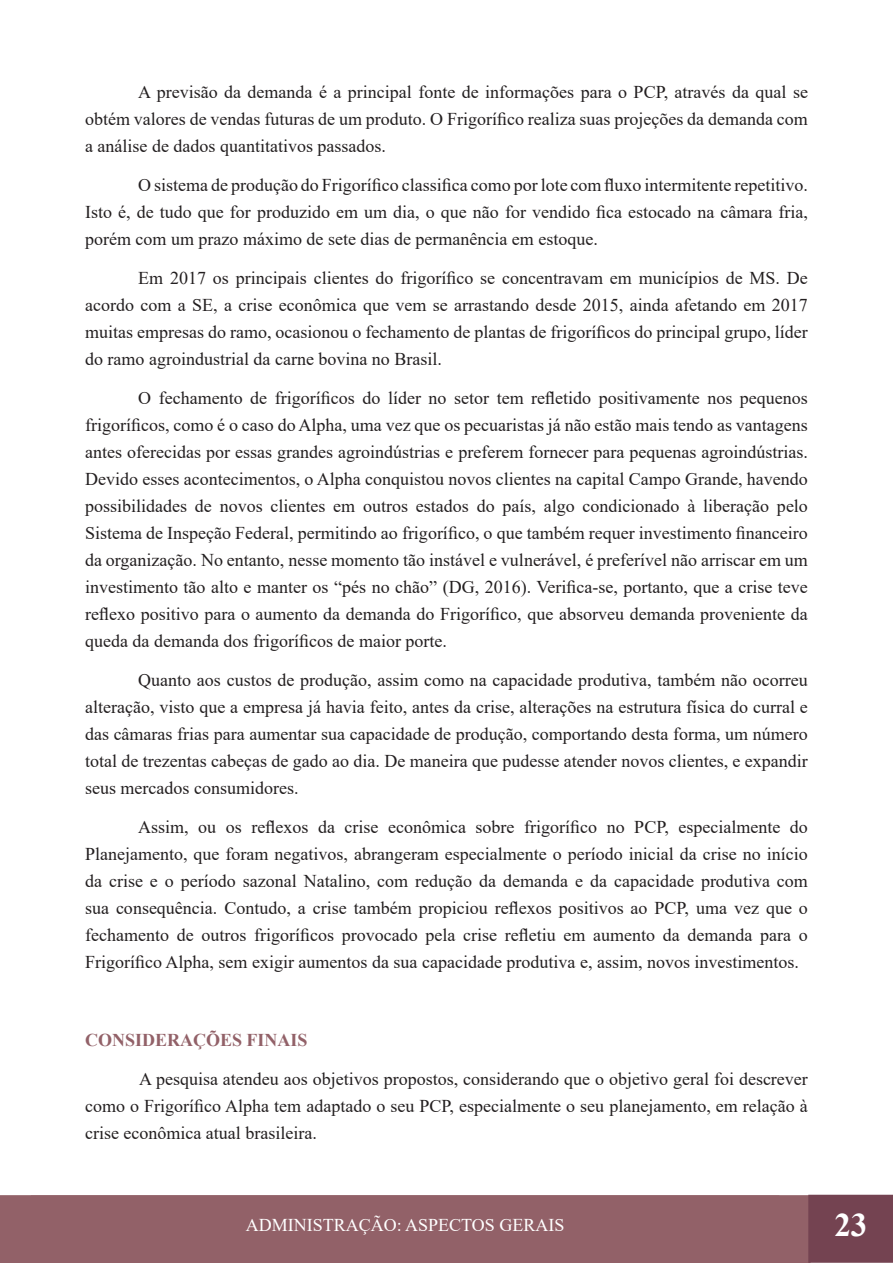
<style>
.page{position:relative;width:893px;height:1263px;background:#fff}
.page>*{position:absolute;margin:0;border:0;box-sizing:border-box;transform-origin:0 0}
.t1{font:700 33px "Times New Roman";color:#fff}
.t2{font:18px/27px "Times New Roman";color:#231f20;text-align:justify}
.t3{font:18px "Times New Roman";color:#fff}
.t4{font:700 18px "Times New Roman";color:#926168}
</style>
<div class="page">
<div style="left:0;top:1195px;width:810px;height:68px;background:#926168"></div>
<div style="left:809px;top:1195px;width:84px;height:67px;background:#744351"></div>
<div style="left:808px;top:1195px;width:85px;height:68px;border:2px solid #744351"></div>
<div style="left:31px;top:1195px;width:748px;height:56px;border:2px solid #926168"></div>
<p class="t2" style="left:85px;top:77px;width:724px;text-indent:53px">A previsão da demanda é a principal fonte de informações para o PCP, através da qual se obtém valores de vendas futuras de um produto. O Frigorífico realiza suas projeções da demanda com a análise de dados quantitativos passados.</p>
<p class="t2" style="left:85px;top:170px;width:724px;text-indent:53px">O sistema de produção do Frigorífico classifica como por lote com fluxo intermitente repetitivo.<br>Isto é, de tudo que for produzido em um dia, o que não for vendido fica estocado na câmara fria, porém com um prazo máximo de sete dias de permanência em estoque.</p>
<p class="t2" style="left:85px;top:263px;width:724px;text-indent:53px">Em 2017 os principais clientes do frigorífico se concentravam em municípios de MS. De acordo com a SE, a crise econômica que vem se arrastando desde 2015, ainda afetando em 2017 muitas empresas do ramo, ocasionou o fechamento de plantas de frigoríficos do principal grupo, líder do ramo agroindustrial da carne bovina no Brasil.</p>
<p class="t2" style="left:85px;top:383px;width:724px;text-indent:53px">O fechamento de frigoríficos do líder no setor tem refletido positivamente nos pequenos frigoríficos, como é o caso do Alpha, uma vez que os pecuaristas já não estão mais tendo as vantagens antes oferecidas por essas grandes agroindústrias e preferem fornecer para pequenas agroindústrias.<br>Devido esses acontecimentos, o Alpha conquistou novos clientes na capital Campo Grande, havendo possibilidades de novos clientes em outros estados do país, algo condicionado à liberação pelo Sistema de Inspeção Federal, permitindo ao frigorífico, o que também requer investimento financeiro da organização. No entanto, nesse momento tão instável e vulnerável, é preferível não arriscar em um investimento tão alto e manter os “pés no chão” (DG, 2016). Verifica-se, portanto, que a crise teve reflexo positivo para o aumento da demanda do Frigorífico, que absorveu demanda proveniente da queda da demanda dos frigoríficos de maior porte.</p>
<p class="t2" style="left:85px;top:665px;width:724px;text-indent:53px">Quanto aos custos de produção, assim como na capacidade produtiva, também não ocorreu alteração, visto que a empresa já havia feito, antes da crise, alterações na estrutura física do curral e das câmaras frias para aumentar sua capacidade de produção, comportando desta forma, um número total de trezentas cabeças de gado ao dia. De maneira que pudesse atender novos clientes, e expandir seus mercados consumidores.</p>
<p class="t2" style="left:85px;top:812px;width:724px;text-indent:53px">Assim, ou os reflexos da crise econômica sobre frigorífico no PCP, especialmente do Planejamento, que foram negativos, abrangeram especialmente o período inicial da crise no início da crise e o período sazonal Natalino, com redução da demanda e da capacidade produtiva com sua consequência. Contudo, a crise também propiciou reflexos positivos ao PCP, uma vez que o fechamento de outros frigoríficos provocado pela crise refletiu em aumento da demanda para o Frigorífico Alpha, sem exigir aumentos da sua capacidade produtiva e, assim, novos investimentos.</p>
<p class="t4" style="left:85px;top:1027px;width:224px">CONSIDERAÇÕES FINAIS</p>
<p class="t2" style="left:85px;top:1064px;width:724px;text-indent:54px">A pesquisa atendeu aos objetivos propostos, considerando que o objetivo geral foi descrever como o Frigorífico Alpha tem adaptado o seu PCP, especialmente o seu planejamento, em relação à crise econômica atual brasileira.</p>
<p class="t3" style="left:246px;top:1212px;width:320px">ADMINISTRAÇÃO: ASPECTOS GERAIS</p>
<h1 class="t1" style="left:834px;top:1201px;width:34px">23</h1>
</div>
